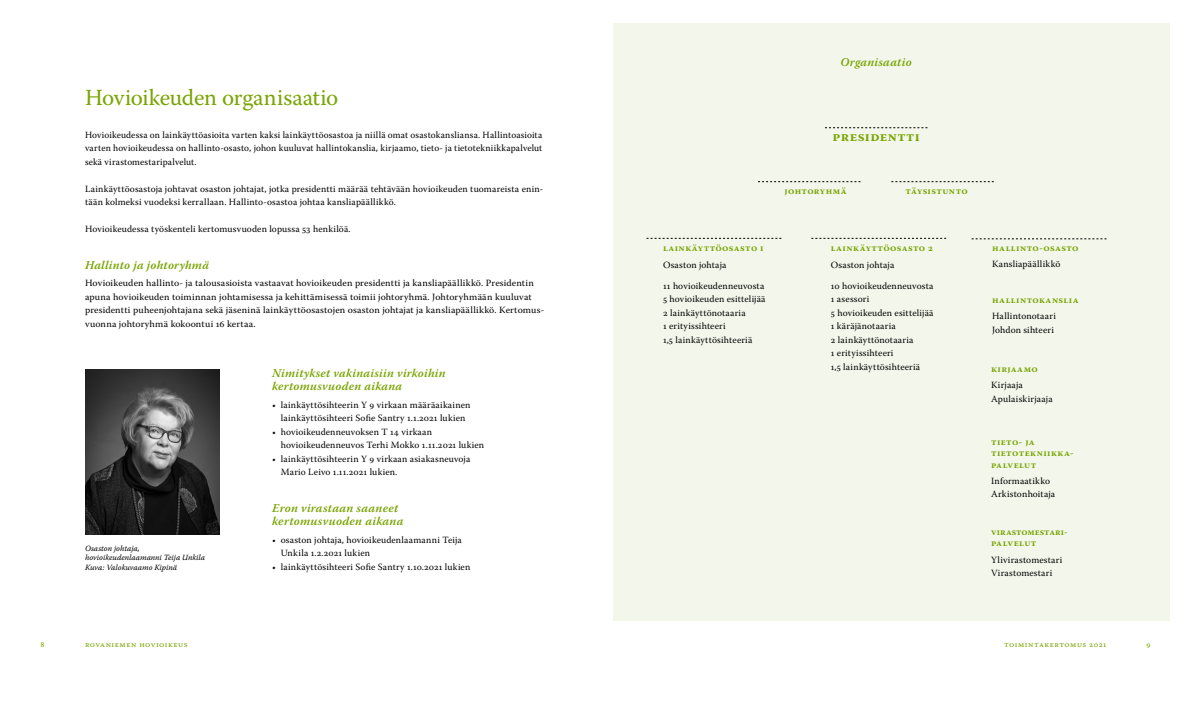
<style>
.page{position:relative;width:1191px;height:709px;background:#fff}
.page>*{position:absolute;margin:0;border:0;box-sizing:border-box;transform-origin:0 0}
.t1{font:23px "Warnock Pro";letter-spacing:-.015em;color:#79a403}
.t2{font:700 14px "Warnock Pro";letter-spacing:.035em;color:#79a403}
.t3{font:italic 600 12px/13.5px "Warnock Pro";letter-spacing:.02em;color:#79a403}
.t4{font:9.5px/13.5px "Warnock Pro";letter-spacing:.015em;color:#000}
.t5{font:700 9.5px/11.5px "Warnock Pro";letter-spacing:.045em;color:#79a403}
.t6{font:700 9.5px "Warnock Pro";letter-spacing:.025em;color:#79a403}
.t7{font:8px/9.6px "Warnock Pro It Capt";letter-spacing:-.005em;color:#000}
.t8{font:8px "Warnock Pro Capt";letter-spacing:.06em;color:#79a403}
.t9{font:8px "Warnock Pro";color:#79a403}
</style>
<div class="page">
<div style="left:613px;top:23px;width:556px;height:597px;background:#f3f7eb"></div>
<svg style="left:646px;top:238px;width:135px;height:1px"></svg>
<svg style="left:811px;top:238px;width:135px;height:1px"></svg>
<svg style="left:758px;top:181px;width:102px;height:1px"></svg>
<svg style="left:971px;top:238px;width:135px;height:1px"></svg>
<svg style="left:825px;top:127px;width:102px;height:1px"></svg>
<svg style="left:891px;top:181px;width:102px;height:1px"></svg>
<img style="left:85px;top:369px;width:135px;height:165px">
<h1 class="t1" style="left:85px;top:83px;width:255px">Hovioikeuden organisaatio</h1>
<p class="t4" style="left:85px;top:128px;width:459px;text-align:justify">Hovioikeudessa on lainkäyttöasioita varten kaksi lainkäyttöosastoa ja niillä omat osastokansliansa. Hallintoasioita varten hovioikeudessa on hallinto-osasto, johon kuuluvat hallintokanslia, kirjaamo, tieto- ja tietotekniikkapalvelut sekä virastomestaripalvelut.</p>
<p class="t4" style="left:85px;top:182px;width:460px">Lainkäyttöosastoja johtavat osaston johtajat, jotka presidentti määrää tehtävään hovioikeuden tuomareista enin&shy;tään kolmeksi vuodeksi kerrallaan. Hallinto-osastoa johtaa kansliapäällikkö.</p>
<p class="t4" style="left:85px;top:222px;width:267px">Hovioikeudessa työskenteli kertomusvuoden lopussa 53 henkilöä.</p>
<p class="t3" style="left:85px;top:258px;width:125px">Hallinto ja johtoryhmä</p>
<p class="t4" style="left:85px;top:276px;width:461px">Hovioikeuden hallinto- ja talousasioista vastaavat hovioikeuden presidentti ja kansliapäällikkö. Presidentin apuna hovioikeuden toiminnan johtamisessa ja kehittämisessä toimii johtoryhmä. Johtoryhmään kuuluvat presidentti puheenjohtajana sekä jäseninä lainkäyttöosastojen osaston johtajat ja kansliapäällikkö. Kertomus&shy;vuonna johtoryhmä kokoontui 16 kertaa.</p>
<p class="t7" style="left:85px;top:543px;width:122px">Osaston johtaja, hovioikeudenlaamanni Teija Unkila<br>Kuva: Valokuvaamo Kipinä</p>
<p class="t3" style="left:272px;top:366px;width:175px">Nimitykset vakinaisiin virkoihin kertomusvuoden aikana</p>
<p class="t4" style="left:272px;top:398px;width:200px;text-align:center">• lainkäyttösihteerin Y 9 virkaan määräaikainen lainkäyttösihteeri Sofie Santry 1.1.2021 lukien</p>
<p class="t4" style="left:281px;top:425px;width:205px;text-indent:-9px">• hovioikeudenneuvoksen T 14 virkaan hovioikeudenneuvos Terhi Mokko 1.11.2021 lukien</p>
<p class="t4" style="left:281px;top:452px;width:191px;text-indent:-9px">• lainkäyttösihteerin Y 9 virkaan asiakasneuvoja<br>Mario Leivo 1.11.2021 lukien.</p>
<p class="t3" style="left:272px;top:501px;width:133px">Eron virastaan saaneet kertomusvuoden aikana</p>
<p class="t4" style="left:281px;top:533px;width:183px;text-indent:-9px">• osaston johtaja, hovioikeudenlaamanni Teija<br>Unkila 1.2.2021 lukien</p>
<p class="t4" style="left:272px;top:560px;width:200px">• lainkäyttösihteeri Sofie Santry 1.10.2021 lukien</p>
<p class="t3" style="left:840px;top:55px;width:73px">Organisaatio</p>
<h2 class="t2" style="left:832px;top:128px;width:89px">Presidentti</h2>
<p class="t6" style="left:784px;top:186px;width:64px">Johtoryhmä</p>
<p class="t5" style="left:905px;top:185px;width:64px">Täysistunto</p>
<p class="t5" style="left:663px;top:242px;width:101px">Lainkäyttöosasto I</p>
<p class="t4" style="left:663px;top:258px;width:65px">Osaston johtaja</p>
<p class="t4" style="left:663px;top:279px;width:104px">11 hovioikeudenneuvosta<br>5 hovioikeuden esittelijää<br>2 lainkäyttönotaaria<br>1 erityissihteeri<br>1,5 lainkäyttösihteeriä</p>
<p class="t5" style="left:831px;top:242px;width:103px">Lainkäyttöosasto 2</p>
<p class="t4" style="left:831px;top:258px;width:65px">Osaston johtaja</p>
<p class="t4" style="left:831px;top:279px;width:104px">10 hovioikeudenneuvosta<br>1 asessori<br>5 hovioikeuden esittelijää<br>1 käräjänotaaria<br>2 lainkäyttönotaaria<br>1 erityissihteeri<br>1,5 lainkäyttösihteeriä</p>
<p class="t5" style="left:992px;top:241px;width:88px">Hallinto-osasto</p>
<p class="t4" style="left:992px;top:257px;width:70px">Kansliapäällikkö</p>
<p class="t5" style="left:992px;top:294px;width:88px">Hallintokanslia</p>
<p class="t4" style="left:992px;top:309px;width:65px">Hallintonotaari<br>Johdon sihteeri</p>
<p class="t5" style="left:991px;top:363px;width:48px">Kirjaamo</p>
<p class="t4" style="left:991px;top:378px;width:63px">Kirjaaja<br>Apulaiskirjaaja</p>
<p class="t5" style="left:991px;top:435px;width:84px">Tieto- ja tietotekniikka&shy;palvelut</p>
<p class="t4" style="left:991px;top:474px;width:66px">Informaatikko<br>Arkistonhoitaja</p>
<p class="t5" style="left:991px;top:526px;width:7px">VIRASTO</p>
<p class="t5" style="left:1027px;top:526px;width:14px">MESTARI</p>
<p class="t5" style="left:1064px;top:526px;width:5px">-</p>
<p class="t5" style="left:991px;top:537px;width:40px">PALVELUT</p>
<p class="t4" style="left:991px;top:553px;width:73px">Ylivirastomestari<br>Virastomestari</p>
<p class="t8" style="left:40px;top:639px;width:6px">8</p>
<p class="t8" style="left:85px;top:639px;width:104px">Rovaniemen Hovioikeus</p>
<p class="t8" style="left:1004px;top:639px;width:104px">toimintakertomus 2021</p>
<p class="t9" style="left:1146px;top:639px;width:6px">9</p>
</div>
